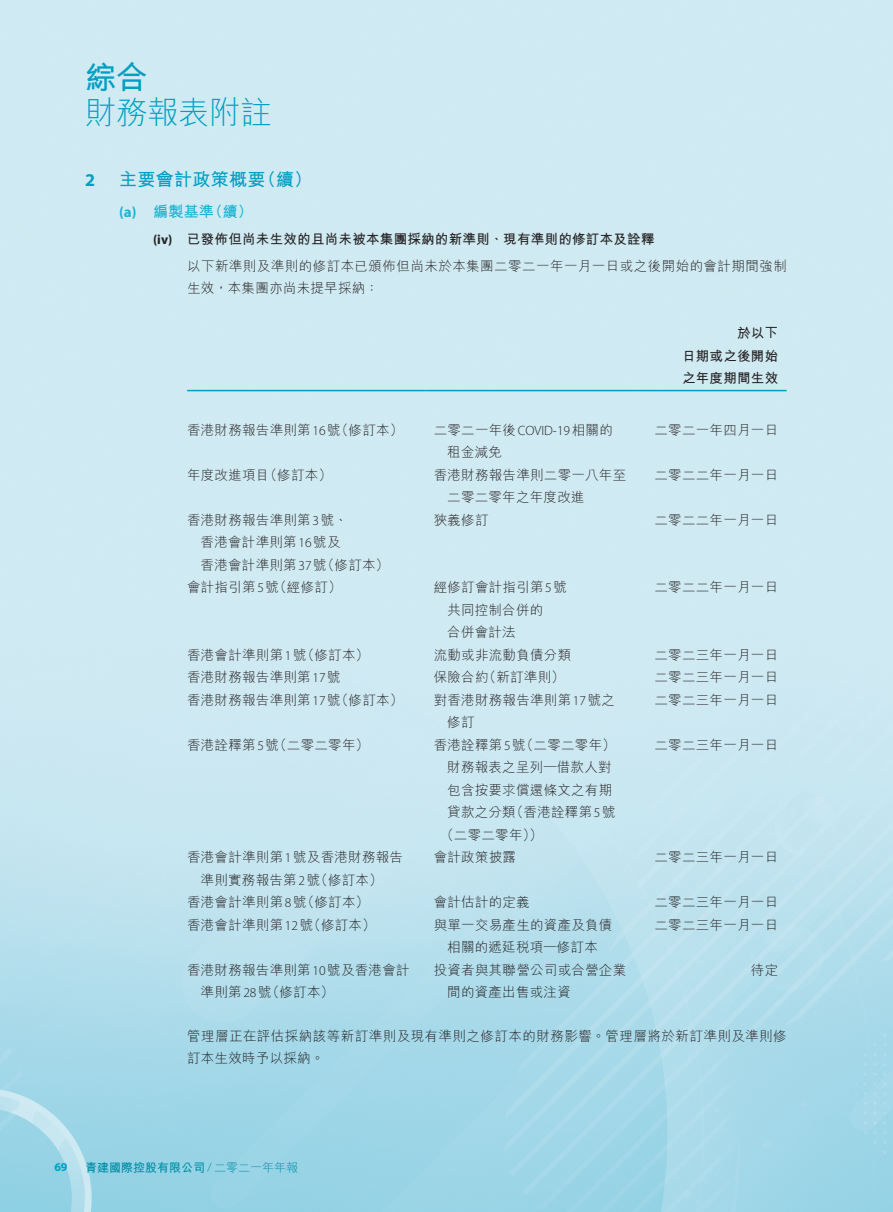
<style>
.page{position:relative;width:893px;height:1212px;background:#fff}
.page>*{position:absolute;margin:0;border:0;box-sizing:border-box;transform-origin:0 0}
.t1{font:300 31.5px "M Hei HK";letter-spacing:-.015em;color:#009fc3}
.t2{font:700 31.5px "M Hei HK";color:#009fc3}
._01_H1{font:700 18px "M Hei HK";letter-spacing:.02em;color:#009fc3}
._01_H1-2{font:700 18px "Myriad Pro";color:#009fc3}
._02_H2{font:700 15px "M Hei HK";color:#1ab4d1}
._02_H2-2{font:700 15px "Myriad Pro";color:#1ab4d1}
._50_Table_txt{font:300 13.5px "M Hei HK";letter-spacing:.02em;color:#231f20}
._00_txt{font:300 13.5px/22.5px "M Hei HK";letter-spacing:.035em;color:#231f20}
._03_H3{font:700 13.5px "M Hei HK";letter-spacing:.02em;color:#231f20}
._50_Table_txt-2{font:700 13.5px "M Hei HK";letter-spacing:.02em;color:#231f20}
._03_H3-2{font:700 13.5px "Myriad Pro";color:#231f20}
._50_Table_txt-3{font:300 13.5px "Myriad Pro";color:#231f20}
.t3{font:700 12px "M Hei HK";color:#008da6}
.t4{font:700 12px "Myriad Pro";color:#009fc3}
.s1{font-family:"Myriad Pro"}
.s2{font-family:"Myriad Pro";font-weight:300}
.s3{font-weight:300}
</style>
<div class="page">
<hr style="left:187px;top:390px;width:238px;height:1px;background:#009fc3">
<hr style="left:425px;top:390px;width:213px;height:1px;background:#009fc3">
<hr style="left:638px;top:390px;width:149px;height:1px;background:#009fc3">
<p class="t2" style="left:85px;top:55px;width:64px">綜合</p>
<p class="t1" style="left:85px;top:96px;width:188px">財務報表附註</p>
<p class="_01_H1-2" style="left:85px;top:168px;width:11px">2</p>
<p class="_01_H1" style="left:119px;top:166px;width:148px">主要會計政策概要</p>
<p class="_01_H1" style="left:258px;top:166px;width:55px">（續(</p>
<p class="_02_H2-2" style="left:119px;top:202px;width:19px">)a(</p>
<p class="_02_H2" style="left:153px;top:201px;width:62px">編製基準</p>
<p class="_02_H2" style="left:208px;top:201px;width:46px">（續(</p>
<p class="_03_H3-2" style="left:153px;top:231px;width:21px">i v( )</p>
<p class="_03_H3" style="left:187px;top:229px;width:469px">已發佈但尚未生效的且尚未被本集團採納的新準則、現有準則的修訂本及詮釋</p>
<p class="_00_txt" style="left:187px;top:254px;width:601px">以下新準則及準則的修訂本已頒佈但尚未於本集團二零二一年一月一日或之後開始的會計期間強制生效，本集團亦尚未提早採納：</p>
<p class="_50_Table_txt-2" style="left:737px;top:323px;width:43px">於以下</p>
<p class="_50_Table_txt-2" style="left:682px;top:346px;width:98px">日期或之後開始</p>
<p class="_50_Table_txt-2" style="left:682px;top:368px;width:98px">之年度期間生效</p>
<p class="_50_Table_txt" style="left:434px;top:423px;width:181px">二零二一年後<span class="s1">COVID-19</span>相關的</p>
<p class="_50_Table_txt" style="left:187px;top:423px;width:218px">香港財務報告準則第<span class="s1">16</span> （號修訂本）</p>
<p class="_50_Table_txt" style="left:654px;top:423px;width:125px">二零二一年四月一日</p>
<p class="_50_Table_txt" style="left:447px;top:445px;width:56px">租金減免</p>
<p class="_50_Table_txt" style="left:264px;top:468px;width:70px">（修訂本）</p>
<p class="_50_Table_txt" style="left:187px;top:468px;width:84px">年度改進項目</p>
<p class="_50_Table_txt" style="left:434px;top:468px;width:194px">香港財務報告準則二零一八年至</p>
<p class="_50_Table_txt" style="left:654px;top:468px;width:125px">二零二二年一月一日</p>
<p class="_50_Table_txt" style="left:447px;top:490px;width:139px">二零二零年之年度改進</p>
<p class="_50_Table_txt" style="left:187px;top:513px;width:162px">香港財務報告準則第<span class="s1">3</span>號、</p>
<p class="_50_Table_txt" style="left:201px;top:535px;width:141px">香港會計準則第<span class="s1">16</span>號及</p>
<p class="_50_Table_txt" style="left:201px;top:558px;width:190px">香港會計準則第<span class="s1">37</span> （號修訂本(</p>
<p class="_50_Table_txt" style="left:434px;top:513px;width:56px">狹義修訂</p>
<p class="_50_Table_txt" style="left:654px;top:513px;width:125px">二零二二年一月一日</p>
<p class="_50_Table_txt" style="left:187px;top:580px;width:156px">會計指引第<span class="s1">5</span> （號經修訂）</p>
<p class="_50_Table_txt" style="left:434px;top:580px;width:135px">經修訂會計指引第<span class="s1">5</span>號</p>
<p class="_50_Table_txt" style="left:654px;top:580px;width:125px">二零二二年一月一日</p>
<p class="_50_Table_txt" style="left:447px;top:603px;width:98px">共同控制合併的</p>
<p class="_50_Table_txt" style="left:447px;top:625px;width:70px">合併會計法</p>
<p class="_50_Table_txt" style="left:187px;top:648px;width:183px">香港會計準則第<span class="s1">1</span> （號修訂本）</p>
<p class="_50_Table_txt" style="left:434px;top:648px;width:139px">流動或非流動負債分類</p>
<p class="_50_Table_txt" style="left:654px;top:648px;width:125px">二零二三年一月一日</p>
<p class="_50_Table_txt" style="left:187px;top:670px;width:155px">香港財務報告準則第<span class="s1">17</span>號</p>
<p class="_50_Table_txt" style="left:483px;top:670px;width:83px">（新訂準則）</p>
<p class="_50_Table_txt" style="left:434px;top:670px;width:56px">保險合約</p>
<p class="_50_Table_txt" style="left:654px;top:670px;width:125px">二零二三年一月一日</p>
<p class="_50_Table_txt" style="left:187px;top:693px;width:218px">香港財務報告準則第<span class="s1">17</span> （號修訂本）</p>
<p class="_50_Table_txt" style="left:434px;top:693px;width:183px">對香港財務報告準則第<span class="s1">17</span>號之</p>
<p class="_50_Table_txt" style="left:654px;top:693px;width:125px">二零二三年一月一日</p>
<p class="_50_Table_txt" style="left:447px;top:715px;width:29px">修訂</p>
<p class="_50_Table_txt" style="left:187px;top:738px;width:183px">香港詮釋第<span class="s1">5</span> （號二零二零年）</p>
<p class="_50_Table_txt" style="left:434px;top:738px;width:183px">香港詮釋第<span class="s1">5</span> （號二零二零年(</p>
<p class="_50_Table_txt" style="left:654px;top:738px;width:125px">二零二三年一月一日</p>
<p class="_50_Table_txt" style="left:447px;top:760px;width:98px">財務報表之呈列</p>
<p class="_50_Table_txt" style="left:447px;top:783px;width:166px">包含按要求償還條文之有期</p>
<p class="_50_Table_txt" style="left:510px;top:805px;width:107px">（香港詮釋第<span class="s1">5</span>號</p>
<p class="_50_Table_txt" style="left:557px;top:760px;width:56px">借款人對</p>
<p class="_50_Table_txt-3" style="left:543px;top:757px;width:15px">—</p>
<p class="_50_Table_txt" style="left:447px;top:805px;width:70px">貸款之分類</p>
<p class="_50_Table_txt" style="left:440px;top:828px;width:104px">（二零二零年 ((</p>
<p class="_50_Table_txt" style="left:187px;top:850px;width:217px">香港會計準則第<span class="s1">1</span>號及香港財務報告</p>
<p class="_50_Table_txt" style="left:201px;top:873px;width:183px">準則實務報告第<span class="s1">2</span> （號修訂本(</p>
<p class="_50_Table_txt" style="left:434px;top:850px;width:84px">會計政策披露</p>
<p class="_50_Table_txt" style="left:654px;top:850px;width:125px">二零二三年一月一日</p>
<p class="_50_Table_txt" style="left:187px;top:895px;width:183px">香港會計準則第<span class="s1">8</span> （號修訂本）</p>
<p class="_50_Table_txt" style="left:434px;top:895px;width:98px">會計估計的定義</p>
<p class="_50_Table_txt" style="left:654px;top:895px;width:125px">二零二三年一月一日</p>
<p class="_50_Table_txt" style="left:187px;top:918px;width:190px">香港會計準則第<span class="s1">12</span> （號修訂本）</p>
<p class="_50_Table_txt" style="left:434px;top:918px;width:180px">與單一交易產生的資產及負債</p>
<p class="_50_Table_txt" style="left:654px;top:918px;width:125px">二零二三年一月一日</p>
<p class="_50_Table_txt" style="left:557px;top:940px;width:43px">修訂本</p>
<p class="_50_Table_txt" style="left:447px;top:940px;width:98px">相關的遞延稅項</p>
<p class="_50_Table_txt-3" style="left:543px;top:937px;width:15px">—</p>
<p class="_50_Table_txt" style="left:187px;top:963px;width:224px">香港財務報告準則第<span class="s1">10</span>號及香港會計</p>
<p class="_50_Table_txt" style="left:201px;top:985px;width:135px">準則第<span class="s1">28</span> （號修訂本(</p>
<p class="_50_Table_txt" style="left:434px;top:963px;width:194px">投資者與其聯營公司或合營企業</p>
<p class="_50_Table_txt" style="left:447px;top:985px;width:125px">間的資產出售或注資</p>
<p class="_50_Table_txt" style="left:751px;top:963px;width:29px">待定</p>
<p class="_00_txt" style="left:187px;top:1024px;width:601px">管理層正在評估採納該等新訂準則及現有準則之修訂本的財務影響。管理層將於新訂準則及準則修訂本生效時予以採納。</p>
<p class="t4" style="left:54px;top:1159px;width:14px">69</p>
<p class="t3" style="left:85px;top:1158px;width:215px">青建國際控股有限公司 <span class="s2">/</span> <span class="s3">二零二一年年報</span></p>
</div>
